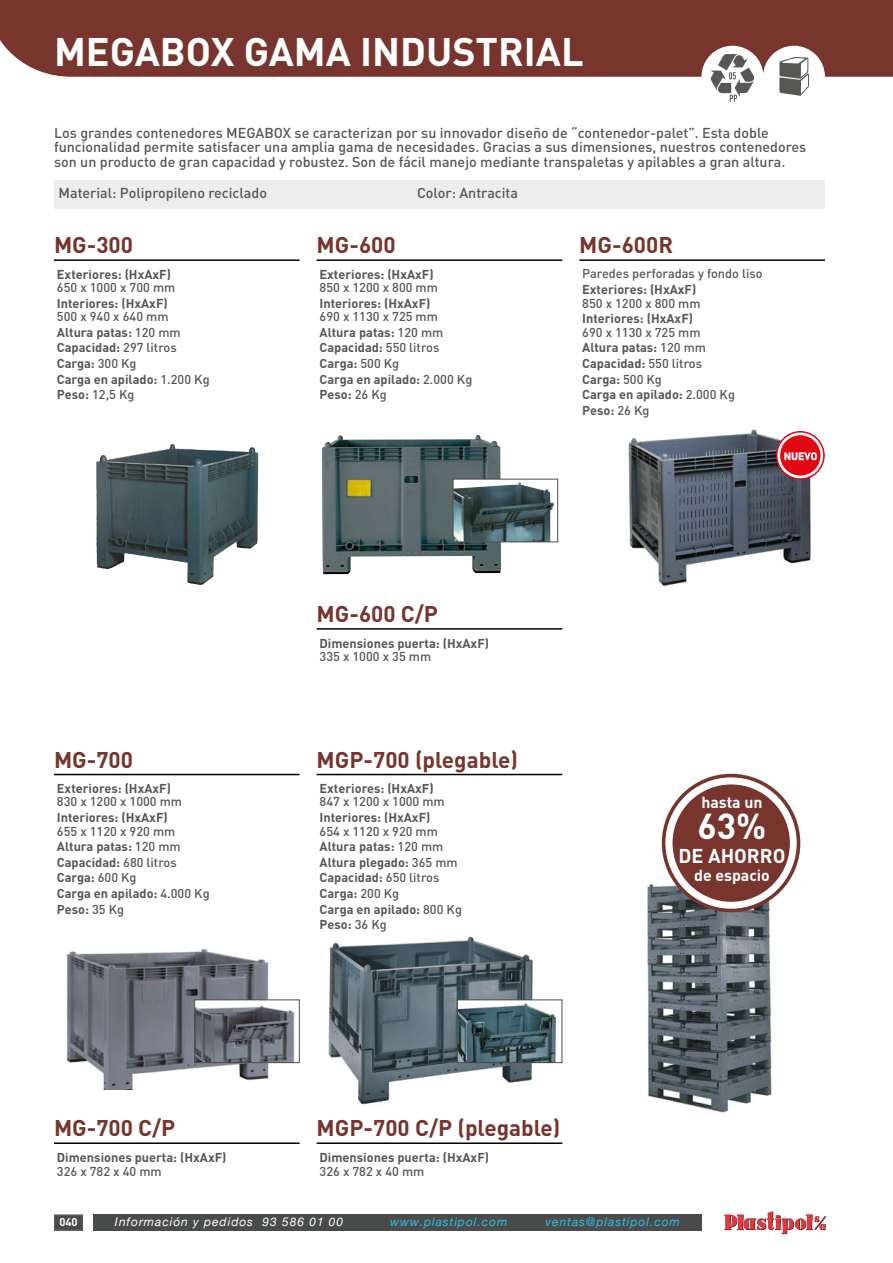
<style>
.page{position:relative;width:893px;height:1263px;background:#fff}
.page>*{position:absolute;margin:0;border:0;box-sizing:border-box;transform-origin:0 0}
.t1{font:700 39.3px "DIN";color:#fff}
.t2{font:700 35.7px "DIN";color:#fff}
.t3{font:700 22.5px "DIN";color:#78352e}
.t4{font:700 19.8px "DIN";color:#fff}
.t5{font:700 15.9px "DIN";color:#fff}
.t6{font:500 14.25px/14.2px "DIN";color:#575756}
.t7{font:700 12.75px/15.6px "DIN";color:#575756}
.t8{font:500 12.75px "DIN";color:#575756}
.t9{font:italic 12px "Helvetica Neue";letter-spacing:.08em;color:#2ebce2}
.t10{font:italic 12px "Helvetica Neue";letter-spacing:.08em;color:#fff}
.t11{font:700 11.25px "DIN";color:#fff}
.s1{font-weight:500}
</style>
<div class="page">
<div style="left:0;top:0;width:893px;height:77px;background:#78352e"></div>
<img style="left:647px;top:863px;width:131px;height:250px">
<svg style="left:664px;top:775px;width:134px;height:135px"></svg>
<div style="left:662px;top:774px;width:138px;height:138px;border:4px solid #78352e;border-radius:50%"></div>
<div style="left:675px;top:787px;width:112px;height:112px;background:#78352e;border-radius:50%"></div>
<div style="left:672px;top:784px;width:118px;height:118px;border:5px solid #78352e;border-radius:50%"></div>
<img style="left:96px;top:444px;width:125px;height:141px">
<img style="left:322px;top:435px;width:179px;height:139px">
<img style="left:628px;top:429px;width:189px;height:158px">
<svg style="left:776px;top:431px;width:48px;height:48px"></svg>
<div style="left:776px;top:431px;width:48px;height:48px;border:1px solid #e30613;border-radius:50%"></div>
<div style="left:779px;top:434px;width:43px;height:43px;background:#e30613;border-radius:50%"></div>
<div style="left:777px;top:433px;width:46px;height:45px;border:3px solid #fff;border-radius:50%"></div>
<svg style="left:784px;top:452px;width:33px;height:8px"></svg>
<div style="left:701px;top:46px;width:62px;height:62px;background:#fff;border-radius:50%"></div>
<svg style="left:710px;top:54px;width:44px;height:48px"></svg>
<div style="left:763px;top:46px;width:62px;height:62px;background:#fff;border-radius:50%"></div>
<svg style="left:779px;top:57px;width:30px;height:39px"></svg>
<hr style="left:54px;top:259px;width:246px;height:2px;background:#000">
<hr style="left:317px;top:259px;width:245px;height:2px;background:#000">
<hr style="left:579px;top:259px;width:246px;height:2px;background:#000">
<div style="left:54px;top:180px;width:771px;height:29px;background:#ededed"></div>
<hr style="left:317px;top:628px;width:245px;height:2px;background:#000">
<div style="left:453px;top:479px;width:105px;height:63px;background:#fff"></div>
<img style="left:455px;top:482px;width:99px;height:58px">
<div style="left:453px;top:479px;width:105px;height:63px;border:1px solid #4a4c4b"></div>
<img style="left:66px;top:949px;width:211px;height:140px">
<hr style="left:54px;top:774px;width:246px;height:1px;background:#000">
<hr style="left:54px;top:1142px;width:246px;height:2px;background:#000">
<img style="left:196px;top:1001px;width:99px;height:60px">
<div style="left:194px;top:999px;width:106px;height:64px;border:1px solid #4a4c4b"></div>
<img style="left:328px;top:936px;width:212px;height:169px">
<hr style="left:317px;top:774px;width:245px;height:1px;background:#000">
<hr style="left:317px;top:1142px;width:245px;height:2px;background:#000">
<img style="left:459px;top:1001px;width:98px;height:60px">
<div style="left:457px;top:999px;width:105px;height:64px;border:1px solid #4a4c4b"></div>
<div style="left:55px;top:1215px;width:27px;height:15px;background:#4a4c4b"></div>
<div style="left:54px;top:1214px;width:29px;height:17px;border:2px solid #575756"></div>
<div style="left:94px;top:1215px;width:608px;height:16px;background:#4a4c4b"></div>
<svg style="left:724px;top:1211px;width:102px;height:23px"></svg>
<h1 class="t1" style="left:54px;top:26px;width:531px">MEGABOX GAMA INDUSTRIAL</h1>
<p class="t6" style="left:54px;top:125px;width:754px">Los grandes contenedores MEGABOX se caracterizan por su innovador diseño de “contenedor-palet”. Esta doble funcionalidad permite satisfacer una amplia gama de necesidades. Gracias a sus dimensiones, nuestros contenedores son un producto de gran capacidad y robustez. Son de fácil manejo mediante transpaletas y apilables a gran altura.</p>
<p class="t6" style="left:59px;top:186px;width:210px">Material: Polipropileno reciclado</p>
<p class="t6" style="left:417px;top:186px;width:102px">Color: Antracita</p>
<h3 class="t3" style="left:54px;top:230px;width:81px">MG-300</h3>
<p class="t7" style="left:57px;top:266px;width:116px">Exteriores: (HxAxF)</p>
<p class="t8" style="left:57px;top:279px;width:120px">650 x 1000 x 700 mm</p>
<p class="t7" style="left:57px;top:295px;width:112px">Interiores: (HxAxF)</p>
<p class="t7" style="left:57px;top:308px;width:154px"><span class="s1">500 x 940 x 640 mm<br></span>Altura patas: <span class="s1">120 mm<br></span>Capacidad: <span class="s1">297 litros<br></span>Carga: <span class="s1">300 Kg<br></span>Carga en apilado: <span class="s1">1.200 Kg<br></span>Peso: <span class="s1">12,5 Kg</span></p>
<h3 class="t3" style="left:317px;top:230px;width:81px">MG-600</h3>
<p class="t7" style="left:320px;top:266px;width:116px">Exteriores: (HxAxF)</p>
<p class="t8" style="left:320px;top:279px;width:120px">850 x 1200 x 800 mm</p>
<p class="t7" style="left:320px;top:295px;width:112px">Interiores: (HxAxF)</p>
<p class="t7" style="left:320px;top:308px;width:154px"><span class="s1">690 x 1130 x 725 mm<br></span>Altura patas: <span class="s1">120 mm<br></span>Capacidad: <span class="s1">550 litros<br></span>Carga: <span class="s1">500 Kg<br></span>Carga en apilado: <span class="s1">2.000 Kg<br></span>Peso: <span class="s1">26 Kg</span></p>
<h3 class="t3" style="left:579px;top:230px;width:95px">MG-600R</h3>
<p class="t8" style="left:582px;top:266px;width:182px">Paredes perforadas y fondo liso</p>
<p class="t7" style="left:582px;top:281px;width:116px">Exteriores: (HxAxF)</p>
<p class="t8" style="left:582px;top:295px;width:120px">850 x 1200 x 800 mm</p>
<p class="t7" style="left:582px;top:310px;width:112px">Interiores: (HxAxF)</p>
<p class="t7" style="left:582px;top:324px;width:154px"><span class="s1">690 x 1130 x 725 mm<br></span>Altura patas: <span class="s1">120 mm<br></span>Capacidad: <span class="s1">550 litros<br></span>Carga: <span class="s1">500 Kg<br></span>Carga en apilado: <span class="s1">2.000 Kg<br></span>Peso: <span class="s1">26 Kg</span></p>
<h3 class="t3" style="left:54px;top:745px;width:81px">MG-700</h3>
<p class="t7" style="left:57px;top:780px;width:116px">Exteriores: (HxAxF)</p>
<p class="t8" style="left:57px;top:794px;width:127px">830 x 1200 x 1000 mm</p>
<p class="t7" style="left:57px;top:809px;width:112px">Interiores: (HxAxF)</p>
<p class="t7" style="left:57px;top:822px;width:154px"><span class="s1">655 x 1120 x 920 mm<br></span>Altura patas: <span class="s1">120 mm<br></span>Capacidad: <span class="s1">680 litros<br></span>Carga: <span class="s1">600 Kg<br></span>Carga en apilado: <span class="s1">4.000 Kg<br></span>Peso: <span class="s1">35 Kg</span></p>
<h3 class="t3" style="left:54px;top:1113px;width:123px">MG-700 C/P</h3>
<p class="t7" style="left:57px;top:1149px;width:171px">Dimensiones puerta: (HxAxF)</p>
<p class="t8" style="left:57px;top:1163px;width:106px">326 x 782 x 40 mm</p>
<h3 class="t3" style="left:317px;top:599px;width:123px">MG-600 C/P</h3>
<p class="t7" style="left:320px;top:635px;width:171px">Dimensiones puerta: (HxAxF)</p>
<p class="t8" style="left:320px;top:648px;width:113px">335 x 1000 x 35 mm</p>
<h3 class="t3" style="left:317px;top:745px;width:203px">MGP-700 (plegable)</h3>
<p class="t7" style="left:320px;top:780px;width:116px">Exteriores: (HxAxF)</p>
<p class="t8" style="left:320px;top:794px;width:127px">847 x 1200 x 1000 mm</p>
<p class="t7" style="left:320px;top:809px;width:112px">Interiores: (HxAxF)</p>
<p class="t7" style="left:320px;top:822px;width:144px"><span class="s1">654 x 1120 x 920 mm<br></span>Altura patas: <span class="s1">120 mm<br></span>Altura plegado: <span class="s1">365 mm<br></span>Capacidad: <span class="s1">650 litros<br></span>Carga: <span class="s1">200 Kg<br></span>Carga en apilado: <span class="s1">800 Kg<br></span>Peso: <span class="s1">36 Kg</span></p>
<h3 class="t3" style="left:317px;top:1113px;width:245px">MGP-700 C/P (plegable)</h3>
<p class="t7" style="left:320px;top:1149px;width:171px">Dimensiones puerta: (HxAxF)</p>
<p class="t8" style="left:320px;top:1163px;width:106px">326 x 782 x 40 mm</p>
<p class="t5" style="left:701px;top:791px;width:63px">hasta un</p>
<h2 class="t2" style="left:697px;top:803px;width:70px">63%</h2>
<h3 class="t4" style="left:678px;top:843px;width:109px">DE AHORRO</h3>
<p class="t5" style="left:694px;top:865px;width:77px">de espacio</p>
<p class="t11" style="left:59px;top:1215px;width:20px">040</p>
<p class="t10" style="left:115px;top:1214px;width:230px">Información y pedidos 93 586 01 00</p>
<p class="t9" style="left:390px;top:1214px;width:119px">www.plastipol.com</p>
<p class="t9" style="left:546px;top:1214px;width:136px">ventas@plastipol.com</p>
</div>
